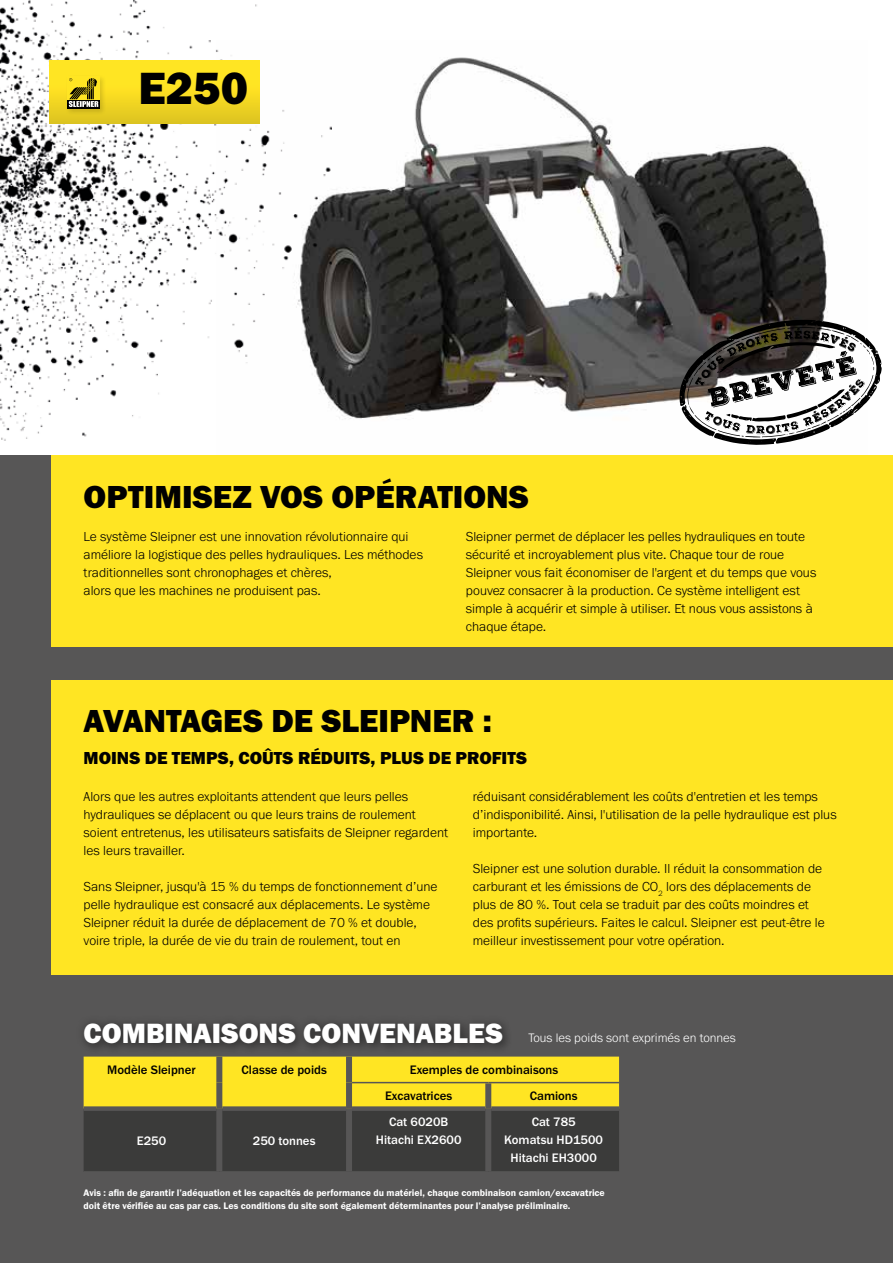
<style>
.page{position:relative;width:893px;height:1263px;background:#fff}
.page>*{position:absolute;margin:0;border:0;box-sizing:border-box;transform-origin:0 0}
.t1{font:46.8px "Franklin Gothic URW Hea";color:#000}
.t2{font:33px "Franklin Gothic URW Hea";color:#000}
.t3{font:28.8px "Franklin Gothic URW Hea";color:#fff}
.t4{font:18px "Franklin Gothic URW Hea";color:#000}
.t5{font:300 13.5px/18px "Franklin Gothic URW";color:#000}
.t6{font:500 12.75px/26px "Franklin Gothic URW";color:#000}
.t7{font:500 12.75px/18px "Franklin Gothic URW";color:#fff;text-align:center}
.t8{font:300 12.75px "Franklin Gothic URW";color:#fff}
.t9{font:9.75px/12.6px "Franklin Gothic URW Dem";color:#fff}
</style>
<div class="page">
<img style="left:332px;top:57px;width:496px;height:362px">
<img style="left:0;top:0;width:332px;height:440px">
<div style="left:0;top:455px;width:893px;height:808px;background:#575656"></div>
<svg style="left:84px;top:1056px;width:535px;height:115px"></svg>
<div style="left:84px;top:1106px;width:132px;height:5px;background:#575656"></div>
<div style="left:222px;top:1106px;width:124px;height:5px;background:#575656"></div>
<div style="left:352px;top:1106px;width:133px;height:5px;background:#575656"></div>
<div style="left:491px;top:1106px;width:128px;height:5px;background:#575656"></div>
<div style="left:216px;top:1056px;width:6px;height:26px;background:#575656"></div>
<div style="left:216px;top:1082px;width:6px;height:26px;background:#575656"></div>
<div style="left:346px;top:1056px;width:6px;height:26px;background:#575656"></div>
<div style="left:346px;top:1082px;width:6px;height:26px;background:#575656"></div>
<div style="left:485px;top:1083px;width:6px;height:25px;background:#575656"></div>
<div style="left:216px;top:1108px;width:6px;height:63px;background:#575656"></div>
<div style="left:346px;top:1108px;width:6px;height:63px;background:#575656"></div>
<div style="left:485px;top:1108px;width:6px;height:63px;background:#575656"></div>
<hr style="left:352px;top:1082px;width:136px;height:1px;background:#575656">
<hr style="left:488px;top:1082px;width:131px;height:1px;background:#575656">
<svg style="left:679px;top:320px;width:203px;height:125px"></svg>
<div style="left:51px;top:455px;width:842px;height:191px;background:#ffe523"></div>
<div style="left:51px;top:680px;width:842px;height:295px;background:#ffe523"></div>
<div style="left:75px;top:1014px;width:436px;height:39px;background:#000;opacity:.27"></div>
<div style="left:50px;top:60px;width:210px;height:64px;background:linear-gradient(to bottom,#ffee23,#e3c921)"></div>
<div style="left:66px;top:74px;width:41px;height:42px;background:#000;opacity:.15"></div>
<div style="left:67px;top:76px;width:33px;height:32px;background:#ffe523"></div>
<svg style="left:67px;top:100px;width:33px;height:8px"></svg>
<svg style="left:69px;top:78px;width:29px;height:29px"></svg>
<h1 class="t1" style="left:138px;top:58px;width:111px">E250</h1>
<h2 class="t2" style="left:84px;top:475px;width:447px">OPTIMISEZ VOS OPÉRATIONS</h2>
<p class="t5" style="left:84px;top:527px;width:341px">Le système Sleipner est une innovation révolutionnaire qui améliore la logistique des pelles hydrauliques. Les méthodes traditionnelles sont chronophages et chères,<br>alors que les machines ne produisent pas.</p>
<p class="t5" style="left:466px;top:527px;width:352px">Sleipner permet de déplacer les pelles hydrauliques en toute sécurité et incroyablement plus vite. Chaque tour de roue Sleipner vous fait économiser de l'argent et du temps que vous pouvez consacrer à la production. Ce système intelligent est simple à acquérir et simple à utiliser. Et nous vous assistons à chaque étape.</p>
<h2 class="t2" style="left:84px;top:700px;width:410px">AVANTAGES DE SLEIPNER :</h2>
<h3 class="t4" style="left:84px;top:747px;width:445px">MOINS DE TEMPS, COÛTS RÉDUITS, PLUS DE PROFITS</h3>
<p class="t5" style="left:84px;top:787px;width:366px">Alors que les autres exploitants attendent que leurs pelles hydrauliques se déplacent ou que leurs trains de roulement soient entretenus, les utilisateurs satisfaits de Sleipner regardent les leurs travailler.</p>
<p class="t5" style="left:84px;top:877px;width:355px">Sans Sleipner, jusqu'à 15 % du temps de fonctionnement d’une pelle hydraulique est consacré aux déplacements. Le système Sleipner réduit la durée de déplacement de 70 % et double, voire triple, la durée de vie du train de roulement, tout en</p>
<p class="t5" style="left:473px;top:787px;width:365px">réduisant considérablement les coûts d'entretien et les temps d’indisponibilité. Ainsi, l'utilisation de la pelle hydraulique est plus importante.</p>
<p class="t5" style="left:473px;top:859px;width:353px">Sleipner est une solution durable. Il réduit la consommation de carburant et les émissions de CO<sub>2</sub> lors des déplacements de plus de 80 %. Tout cela se traduit par des coûts moindres et des profits supérieurs. Faites le calcul. Sleipner est peut-être le meilleur investissement pour votre opération.</p>
<h3 class="t3" style="left:84px;top:1014px;width:421px">COMBINAISONS CONVENABLES</h3>
<p class="t8" style="left:528px;top:1029px;width:209px">Tous les poids sont exprimés en tonnes</p>
<p class="t6" style="left:107px;top:1056px;width:90px">Modèle Sleipner</p>
<p class="t6" style="left:242px;top:1056px;width:87px">Classe de poids</p>
<p class="t6" style="left:385px;top:1056px;width:175px;text-indent:25px">Exemples de combinaisons<br>Excavatrices</p>
<p class="t6" style="left:530px;top:1082px;width:49px">Camions</p>
<p class="t7" style="left:376px;top:1112px;width:87px">Cat 6020B<br>Hitachi EX2600</p>
<p class="t7" style="left:504px;top:1112px;width:100px">Cat 785<br>Komatsu HD1500<br>Hitachi EH3000</p>
<p class="t9" style="left:84px;top:1186px;width:523px">Avis : afin de garantir l’adéquation et les capacités de performance du matériel, chaque combinaison camion/excavatrice doit être vérifiée au cas par cas. Les conditions du site sont également déterminantes pour l’analyse préliminaire.</p>
<p class="t7" style="left:137px;top:1131px;width:31px">E250</p>
<p class="t7" style="left:253px;top:1131px;width:64px">250 tonnes</p>
</div>
